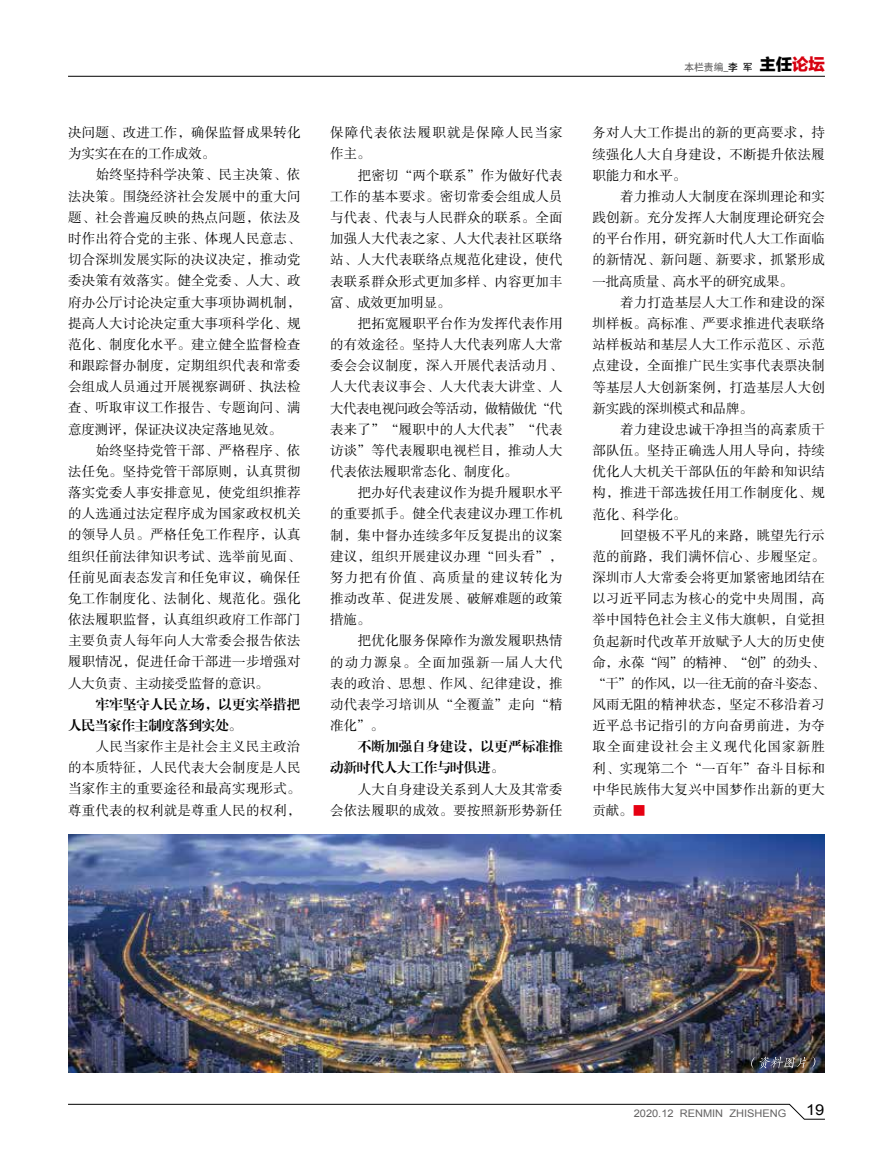
<style>
.page{position:relative;width:893px;height:1149px;background:#fff}
.page>*{position:absolute;margin:0;border:0;box-sizing:border-box;transform-origin:0 0}
.t1{font:15px "Arial";color:#000;scale:1.1 1}
.t2{font:13.5px/21.1px "FZSSJW GB1 0";letter-spacing:.015em;color:#000;text-align:justify}
.t3{font:13.5px/21.1px "FZXBSJW GB1 0";letter-spacing:.01em;color:#000}
.t4{font:13.5px/21.1px "FZSSJW GB1 0";letter-spacing:.08em;color:#000}
.t5{font:10.5px "Arial";color:#636262;scale:1.05 1}
.t6{font:9.75px "Heiti CSEG Medium GB";color:#636262}
.s1{font-family:"FZSSJW GB1 0"}
.s2{color:#000}
.s3{font-family:"FZLTTHJW GB1 0";font-size:16.5px;color:#000}
.s4{font-family:"FZLTTHJW GB1 0";font-size:16.5px;color:#d7000f}
.s5{color:#e60012}
</style>
<div class="page">
<svg style="left:68px;top:1103px;width:757px;height:16px"></svg>
<hr style="left:68px;top:76px;width:757px;height:1px;background:#000">
<img style="left:68px;top:834px;width:757px;height:237px">
<svg style="left:750px;top:1056px;width:66px;height:12px"></svg>
<p class="t2" style="left:68px;top:123px;width:234px">决问题、改进工作，确保监督成果转化为实实在在的工作成效。</p>
<p class="t2" style="left:68px;top:165px;width:234px;text-indent:28px">始终坚持科学决策、民主决策、依法决策。围绕经济社会发展中的重大问题、社会普遍反映的热点问题，依法及时作出符合党的主张、体现人民意志、切合深圳发展实际的决议决定，推动党委决策有效落实。健全党委、人大、政府办公厅讨论决定重大事项协调机制，提高人大讨论决定重大事项科学化、规范化、制度化水平。建立健全监督检查和跟踪督办制度，定期组织代表和常委会组成人员通过开展视察调研、执法检查、听取审议工作报告、专题询问、满意度测评，保证决议决定落地见效。</p>
<p class="t2" style="left:68px;top:440px;width:234px;text-indent:28px">始终坚持党管干部、严格程序、依法任免。坚持党管干部原则，认真贯彻落实党委人事安排意见，使党组织推荐的人选通过法定程序成为国家政权机关的领导人员。严格任免工作程序，认真组织任前法律知识考试、选举前见面、任前见面表态发言和任免审议，确保任免工作制度化、法制化、规范化。强化依法履职监督，认真组织政府工作部门主要负责人每年向人大常委会报告依法履职情况，促进任命干部进一步增强对人大负责、主动接受监督的意识。</p>
<p class="t3" style="left:68px;top:693px;width:234px;text-indent:28px">牢牢坚守人民立场，以更实举措把人民当家作主制度落到实处<span class="s1">。</span></p>
<p class="t2" style="left:68px;top:736px;width:234px;text-indent:28px">人民当家作主是社会主义民主政治的本质特征，人民代表大会制度是人民当家作主的重要途径和最高实现形式。尊重代表的权利就是尊重人民的权利，</p>
<p class="t4" style="left:330px;top:123px;width:234px">保障代表依法履职就是保障人民当家作主。</p>
<p class="t2" style="left:330px;top:165px;width:234px;text-indent:28px">把密切“两个联系”作为做好代表工作的基本要求。密切常委会组成人员与代表、代表与人民群众的联系。全面加强人大代表之家、人大代表社区联络站、人大代表联络点规范化建设，使代表联系群众形式更加多样、内容更加丰富、成效更加明显。</p>
<p class="t2" style="left:330px;top:313px;width:234px;text-indent:28px">把拓宽履职平台作为发挥代表作用的有效途径。坚持人大代表列席人大常委会会议制度，深入开展代表活动月、人大代表议事会、人大代表大讲堂、人大代表电视问政会等活动，做精做优“代表来了”“履职中的人大代表”“代表访谈”等代表履职电视栏目，推动人大代表依法履职常态化、制度化。</p>
<p class="t2" style="left:330px;top:482px;width:234px;text-indent:28px">把办好代表建议作为提升履职水平的重要抓手。健全代表建议办理工作机制，集中督办连续多年反复提出的议案建议，组织开展建议办理“回头看”，努力把有价值、高质量的建议转化为推动改革、促进发展、破解难题的政策措施。</p>
<p class="t2" style="left:330px;top:630px;width:234px;text-indent:28px">把优化服务保障作为激发履职热情的动力源泉。全面加强新一届人大代表的政治、思想、作风、纪律建设，推动代表学习培训从“全覆盖”走向“精准化”。</p>
<p class="t3" style="left:330px;top:736px;width:234px;text-indent:28px">不断加强自身建设，以更严标准推动新时代人大工作与时俱进<span class="s1">。</span></p>
<p class="t2" style="left:330px;top:778px;width:234px;text-align:right">人大自身建设关系到人大及其常委<br>会依法履职的成效。要按照新形势新任</p>
<p class="t6" style="left:684px;top:62px;width:142px">本栏责编_<span class="s2">李 军</span> <span class="s3">主任</span><span class="s4">论坛</span></p>
<p class="t2" style="left:592px;top:123px;width:234px">务对人大工作提出的新的更高要求，持续强化人大自身建设，不断提升依法履职能力和水平。</p>
<p class="t2" style="left:592px;top:186px;width:234px;text-indent:28px">着力推动人大制度在深圳理论和实践创新。充分发挥人大制度理论研究会的平台作用，研究新时代人大工作面临的新情况、新问题、新要求，抓紧形成一批高质量、高水平的研究成果。</p>
<p class="t2" style="left:592px;top:292px;width:234px;text-indent:28px">着力打造基层人大工作和建设的深圳样板。高标准、严要求推进代表联络站样板站和基层人大工作示范区、示范点建设，全面推广民生实事代表票决制等基层人大创新案例，打造基层人大创新实践的深圳模式和品牌。</p>
<p class="t2" style="left:592px;top:419px;width:234px;text-indent:28px">着力建设忠诚干净担当的高素质干部队伍。坚持正确选人用人导向，持续优化人大机关干部队伍的年龄和知识结构，推进干部选拔任用工作制度化、规范化、科学化。</p>
<p class="t2" style="left:592px;top:525px;width:234px;text-indent:28px">回望极不平凡的来路，眺望先行示范的前路，我们满怀信心、步履坚定。深圳市人大常委会将更加紧密地团结在以习近平同志为核心的党中央周围，高举中国特色社会主义伟大旗帜，自觉担负起新时代改革开放赋予人大的历史使命，永葆“闯”的精神、“创”的劲头、“干”的作风，以一往无前的奋斗姿态、风雨无阻的精神状态，坚定不移沿着习近平总书记指引的方向奋勇前进，为夺取全面建设社会主义现代化国家新胜利、实现第二个“一百年”奋斗目标和中华民族伟大复兴中国梦作出新的更大贡献。<span class="s5">■</span></p>
<p class="t5" style="left:634px;top:1105px;width:147px">2020.12 RENMIN ZHISHENG</p>
<p class="t1" style="left:806px;top:1099px;width:18px">19</p>
</div>
